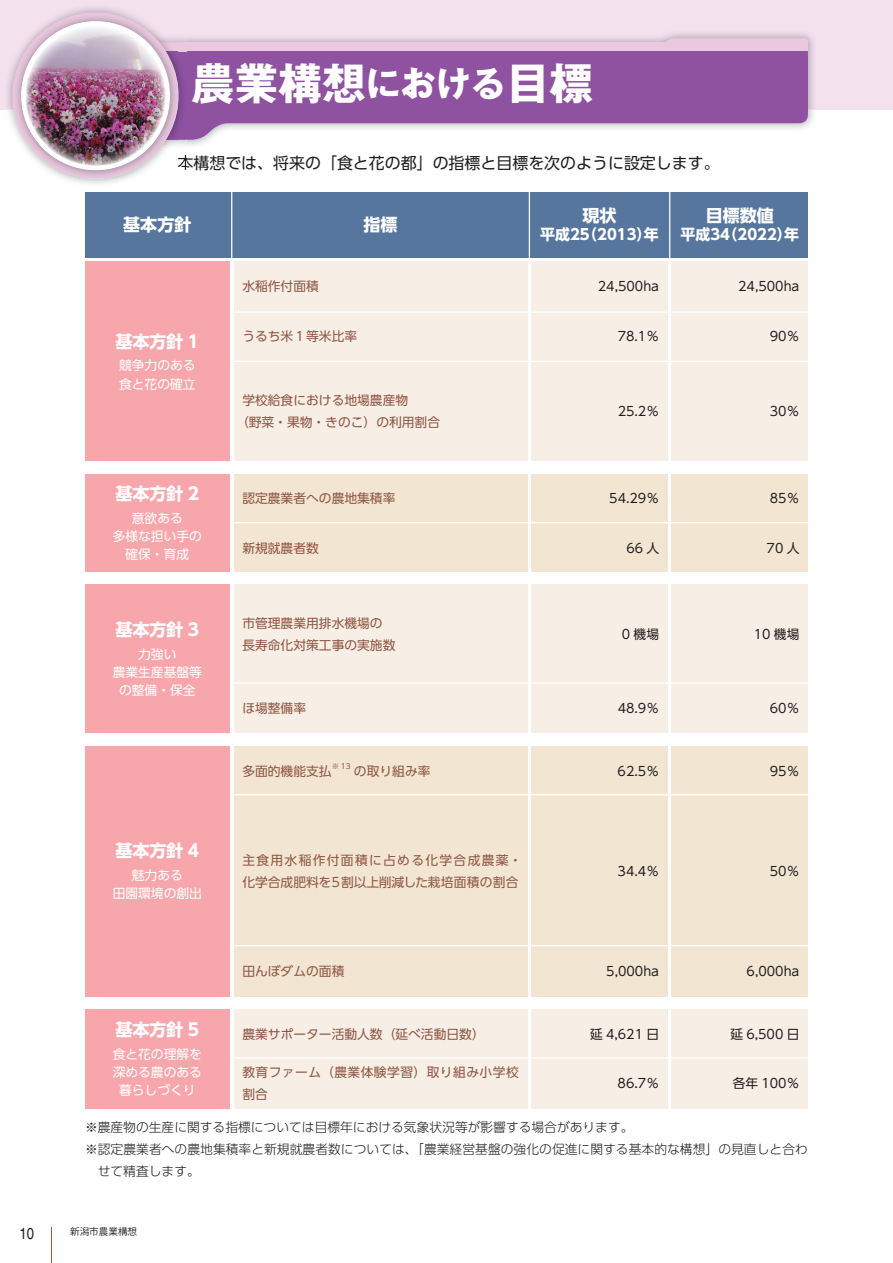
<style>
.page{position:relative;width:893px;height:1263px;background:#fff}
.page>*{position:absolute;margin:0;border:0;box-sizing:border-box;transform-origin:0 0}
.t1{font:700 43.65px "Gothic MB101 Pro";color:#fff}
.t2{font:700 16.95px "UD Shin Go Pro";color:#fff}
.t3{font:15.9px "UD Shin Go Pro";color:#231f20}
.t4{font:condensed 15.9px "Helvetica";color:#231f20}
.t5{font:700 14.85px "UD Shin Go Pro";color:#fff}
.t6{font:12.75px/22.4px "UD Shin Go Pro";color:#905645}
.t7{font:12.75px "UD Shin Go Pro";color:#231f20}
.t8{font:300 12.75px "UD Shin Go Pro";letter-spacing:.005em;color:#231f20}
.t9{font:12.75px/18.1px "UD Shin Go Pro";color:#fff;text-align:center}
.t10{font:12.75px/22.4px "UD Shin Go Pro";letter-spacing:.02em;color:#905645}
.t11{font:12.75px/22.4px "UD Shin Go Pro";letter-spacing:.035em;color:#905645}
.t12{font:9.6px "Koz Go Pro";color:#231f20}
.t13{font:7.5px "UD Shin Go Pro";color:#905645}
.s1{font-size:35.1px}
</style>
<div class="page">
<hr style="left:51px;top:1227px;width:1px;height:36px;background:#905645">
<div style="left:85px;top:193px;width:723px;height:65px;background:#56769d"></div>
<div style="left:234px;top:261px;width:293px;height:200px;background:#f7efe5"></div>
<div style="left:234px;top:474px;width:293px;height:98px;background:#f2e6d3"></div>
<div style="left:234px;top:584px;width:293px;height:149px;background:#f7efe5"></div>
<div style="left:234px;top:746px;width:293px;height:250px;background:#f2e6d3"></div>
<div style="left:234px;top:1009px;width:293px;height:99px;background:#f7efe5"></div>
<div style="left:531px;top:261px;width:137px;height:200px;background:#f7efe5"></div>
<div style="left:531px;top:474px;width:137px;height:98px;background:#f2e6d3"></div>
<div style="left:531px;top:584px;width:137px;height:149px;background:#f7efe5"></div>
<div style="left:531px;top:746px;width:137px;height:250px;background:#f2e6d3"></div>
<div style="left:531px;top:1009px;width:137px;height:99px;background:#f7efe5"></div>
<div style="left:672px;top:261px;width:136px;height:200px;background:#f7efe5"></div>
<div style="left:672px;top:474px;width:136px;height:98px;background:#f2e6d3"></div>
<div style="left:672px;top:584px;width:136px;height:149px;background:#f7efe5"></div>
<div style="left:672px;top:746px;width:136px;height:250px;background:#f2e6d3"></div>
<div style="left:672px;top:1009px;width:136px;height:99px;background:#f7efe5"></div>
<hr style="left:233px;top:522px;width:575px;height:1px;background:#fff">
<hr style="left:233px;top:361px;width:575px;height:1px;background:#fff">
<hr style="left:233px;top:311px;width:575px;height:2px;background:#fff">
<hr style="left:233px;top:682px;width:575px;height:2px;background:#fff">
<hr style="left:233px;top:794px;width:575px;height:1px;background:#fff">
<hr style="left:233px;top:945px;width:575px;height:1px;background:#fff">
<hr style="left:231px;top:183px;width:1px;height:78px;background:#fff">
<hr style="left:529px;top:187px;width:1px;height:74px;background:#fff">
<hr style="left:669px;top:187px;width:1px;height:74px;background:#fff">
<hr style="left:233px;top:1057px;width:575px;height:1px;background:#fff">
<div style="left:85px;top:261px;width:145px;height:200px;background:#f7a7ac"></div>
<div style="left:85px;top:474px;width:145px;height:98px;background:#f7a7ac"></div>
<div style="left:85px;top:584px;width:145px;height:149px;background:#f7a7ac"></div>
<div style="left:85px;top:746px;width:145px;height:250px;background:#f7a7ac"></div>
<div style="left:85px;top:1009px;width:145px;height:99px;background:#f7a7ac"></div>
<div style="left:0;top:0;width:893px;height:109px;background:#f3e1ee"></div>
<svg style="left:187px;top:51px;width:621px;height:89px;background:#a06fb0"></svg>
<div style="left:58px;top:43px;width:750px;height:8px;background:#eac9df"></div>
<svg style="left:657px;top:38px;width:151px;height:5px"></svg>
<svg style="left:59px;top:36px;width:128px;height:143px"></svg>
<img style="left:13px;top:13px;width:165px;height:165px">
<div style="left:21px;top:21px;width:149px;height:149px;background:#fff;border-radius:50%"></div>
<img style="left:30px;top:26px;width:89px;height:46px">
<img style="left:119px;top:29px;width:47px;height:90px">
<img style="left:26px;top:72px;width:93px;height:47px">
<img style="left:29px;top:119px;width:90px;height:47px">
<img style="left:119px;top:119px;width:43px;height:43px">
<h1 class="t1" style="left:191px;top:47px;width:403px">農業構想<span class="s1">における</span>目標</h1>
<p class="t3" style="left:162px;top:150px;width:560px">　本構想では、将来の「食と花の都」の指標と目標を次のように設定します。</p>
<h2 class="t2" style="left:123px;top:211px;width:70px">基本方針</h2>
<h2 class="t2" style="left:364px;top:211px;width:36px">指標</h2>
<h2 class="t2" style="left:583px;top:202px;width:36px">現状</h2>
<p class="t5" style="left:540px;top:223px;width:120px">平成25（2013）年</p>
<h2 class="t2" style="left:706px;top:202px;width:69px">目標数値</h2>
<p class="t5" style="left:681px;top:223px;width:120px">平成34（2022）年</p>
<h2 class="t2" style="left:116px;top:327px;width:85px">基本方針 1</h2>
<p class="t9" style="left:119px;top:356px;width:78px;text-align:left">競争力のある食と花の確立</p>
<h2 class="t2" style="left:116px;top:480px;width:85px">基本方針 2</h2>
<p class="t9" style="left:113px;top:508px;width:91px">意欲ある<br>多様な担い手の確保・育成</p>
<h2 class="t2" style="left:116px;top:616px;width:85px">基本方針 3</h2>
<p class="t9" style="left:113px;top:644px;width:91px">力強い<br>農業生産基盤等の整備・保全</p>
<h2 class="t2" style="left:116px;top:837px;width:85px">基本方針 4</h2>
<p class="t9" style="left:113px;top:866px;width:91px">魅力ある<br>田園環境の創出</p>
<h2 class="t2" style="left:116px;top:1015px;width:85px">基本方針 5</h2>
<p class="t9" style="left:113px;top:1044px;width:91px">食と花の理解を深める農のある暮らしづくり</p>
<p class="t6" style="left:242px;top:275px;width:78px">水稲作付面積</p>
<p class="t7" style="left:598px;top:276px;width:63px">24,500ha</p>
<p class="t7" style="left:738px;top:276px;width:63px">24,500ha</p>
<p class="t6" style="left:242px;top:325px;width:116px">うるち米１等米比率</p>
<p class="t7" style="left:618px;top:326px;width:43px">78.1％</p>
<p class="t7" style="left:770px;top:326px;width:31px">90％</p>
<p class="t6" style="left:236px;top:388px;width:206px;text-indent:6px">学校給食における地場農産物<br>（野菜・果物・きのこ）の利用割合</p>
<p class="t7" style="left:618px;top:401px;width:43px">25.2％</p>
<p class="t7" style="left:770px;top:401px;width:31px">30％</p>
<p class="t6" style="left:242px;top:487px;width:155px">認定農業者への農地集積率</p>
<p class="t7" style="left:609px;top:488px;width:51px">54.29％</p>
<p class="t7" style="left:770px;top:488px;width:31px">85％</p>
<p class="t6" style="left:242px;top:537px;width:78px">新規就農者数</p>
<p class="t7" style="left:626px;top:538px;width:34px">66 人</p>
<p class="t7" style="left:767px;top:538px;width:34px">70 人</p>
<p class="t6" style="left:242px;top:611px;width:155px">市管理農業用排水機場の長寿命化対策工事の実施数</p>
<p class="t7" style="left:622px;top:623px;width:39px">0 機場</p>
<p class="t7" style="left:754px;top:623px;width:47px">10 機場</p>
<p class="t6" style="left:242px;top:697px;width:65px">ほ場整備率</p>
<p class="t7" style="left:618px;top:698px;width:43px">48.9％</p>
<p class="t7" style="left:770px;top:698px;width:31px">60％</p>
<p class="t6" style="left:242px;top:759px;width:91px">多面的機能支払</p>
<p class="t13" style="left:332px;top:760px;width:21px">※ 13</p>
<p class="t6" style="left:354px;top:759px;width:78px">の取り組み率</p>
<p class="t7" style="left:618px;top:760px;width:43px">62.5％</p>
<p class="t7" style="left:770px;top:760px;width:31px">95％</p>
<p class="t10" style="left:242px;top:848px;width:281px">主食用水稲作付面積に占める化学合成農薬・化学合成肥料を５割以上削減した栽培面積の割合</p>
<p class="t7" style="left:618px;top:861px;width:43px">34.4％</p>
<p class="t7" style="left:770px;top:861px;width:31px">50％</p>
<p class="t6" style="left:242px;top:960px;width:104px">田んぼダムの面積</p>
<p class="t7" style="left:606px;top:961px;width:54px">5,000ha</p>
<p class="t7" style="left:747px;top:961px;width:54px">6,000ha</p>
<p class="t6" style="left:242px;top:1022px;width:244px">農業サポーター活動人数（延べ活動日数）</p>
<p class="t7" style="left:590px;top:1023px;width:70px">延 4,621 日</p>
<p class="t7" style="left:730px;top:1023px;width:70px">延 6,500 日</p>
<p class="t11" style="left:242px;top:1061px;width:278px">教育ファーム（農業体験学習）取り組み小学校割合</p>
<p class="t7" style="left:618px;top:1073px;width:43px">86.7％</p>
<p class="t7" style="left:733px;top:1073px;width:68px">各年 100％</p>
<p class="t8" style="left:85px;top:1116px;width:550px">※農産物の生産に関する指標については目標年における気象状況等が影響する場合があります。</p>
<p class="t8" style="left:85px;top:1139px;width:724px">※認定農業者への農地集積率と新規就農者数については、「農業経営基盤の強化の促進に関する基本的な構想」の見直しと合わ</p>
<p class="t8" style="left:98px;top:1161px;width:104px">せて精査します。</p>
<p class="t4" style="left:19px;top:1224px;width:16px">10</p>
<p class="t12" style="left:70px;top:1225px;width:68px">新潟市農業構想</p>
</div>
